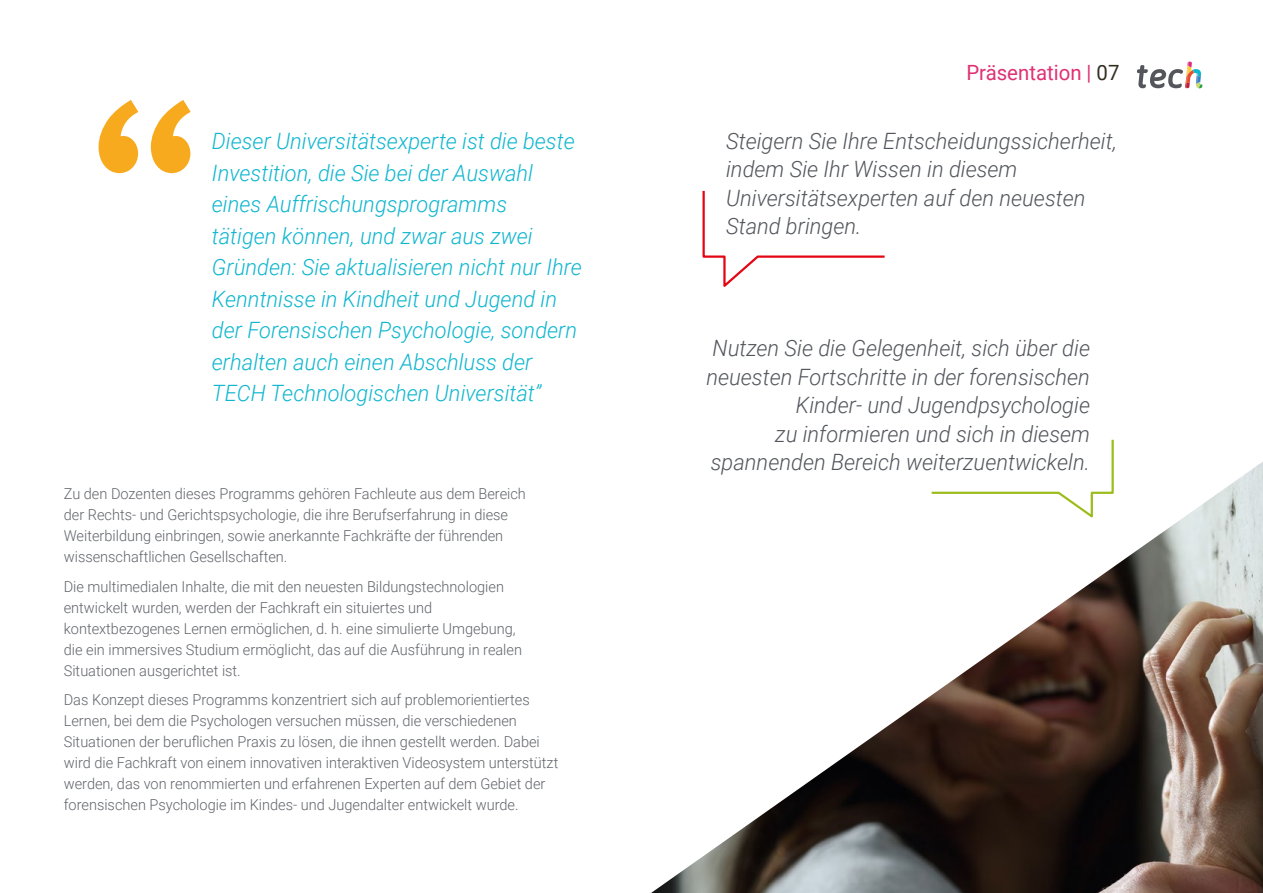
<style>
.page{position:relative;width:1263px;height:893px;background:#fff}
.page>*{position:absolute;margin:0;border:0;box-sizing:border-box;transform-origin:0 0}
.t1{font:italic 300 22.5px/31.5px "Roboto";color:#0fb6cf}
.t2{font:italic 300 22.5px/28.5px "Roboto";color:#52555b}
.t3{font:21px "Roboto";color:#df3174}
.t4{font:300 15px/21px "Roboto";color:#61646a}
.s1{color:#312e20}
</style>
<div class="page">
<svg style="left:99px;top:100px;width:92px;height:73px"></svg>
<svg style="left:702px;top:190px;width:183px;height:97px"></svg>
<svg style="left:1111px;top:439px;width:3px;height:22px"></svg>
<img style="left:651px;top:461px;width:612px;height:432px">
<svg style="left:1137px;top:62px;width:65px;height:27px"></svg>
<h2 class="t3" style="left:966px;top:57px;width:155px">Präsentation | <span class="s1">07</span></h2>
<p class="t1" style="left:212px;top:124px;width:371px">Dieser Universitätsexperte ist die beste Investition, die Sie bei der Auswahl eines Auffrischungsprogramms<br>tätigen können, und zwar aus zwei Gründen: Sie aktualisieren nicht nur Ihre Kenntnisse in Kindheit und Jugend in der Forensischen Psychologie, sondern erhalten auch einen Abschluss der TECH Technologischen Universität”</p>
<h1 class="t2" style="left:726px;top:126px;width:392px">Steigern Sie Ihre Entscheidungssicherheit, indem Sie Ihr Wissen in diesem<br>Universitätsexperten auf den neuesten<br>Stand bringen.</h1>
<h1 class="t2" style="left:706px;top:333px;width:385px;text-align:right">Nutzen Sie die Gelegenheit, sich über die neuesten Fortschritte in der forensischen Kinder- und Jugendpsychologie<br>zu informieren und sich in diesem spannenden Bereich weiterzuentwickeln.</h1>
<p class="t4" style="left:64px;top:483px;width:464px">Zu den Dozenten dieses Programms gehören Fachleute aus dem Bereich der Rechts- und Gerichtspsychologie, die ihre Berufserfahrung in diese Weiterbildung einbringen, sowie anerkannte Fachkräfte der führenden wissenschaftlichen Gesellschaften.</p>
<p class="t4" style="left:64px;top:575px;width:460px">Die multimedialen Inhalte, die mit den neuesten Bildungstechnologien entwickelt wurden, werden der Fachkraft ein situiertes und kontextbezogenes Lernen ermöglichen, d. h. eine simulierte Umgebung, die ein immersives Studium ermöglicht, das auf die Ausführung in realen Situationen ausgerichtet ist.</p>
<p class="t4" style="left:64px;top:689px;width:496px">Das Konzept dieses Programms konzentriert sich auf problemorientiertes Lernen, bei dem die Psychologen versuchen müssen, die verschiedenen Situationen der beruflichen Praxis zu lösen, die ihnen gestellt werden. Dabei wird die Fachkraft von einem innovativen interaktiven Videosystem unterstützt werden, das von renommierten und erfahrenen Experten auf dem Gebiet der forensischen Psychologie im Kindes- und Jugendalter entwickelt wurde.</p>
</div>
